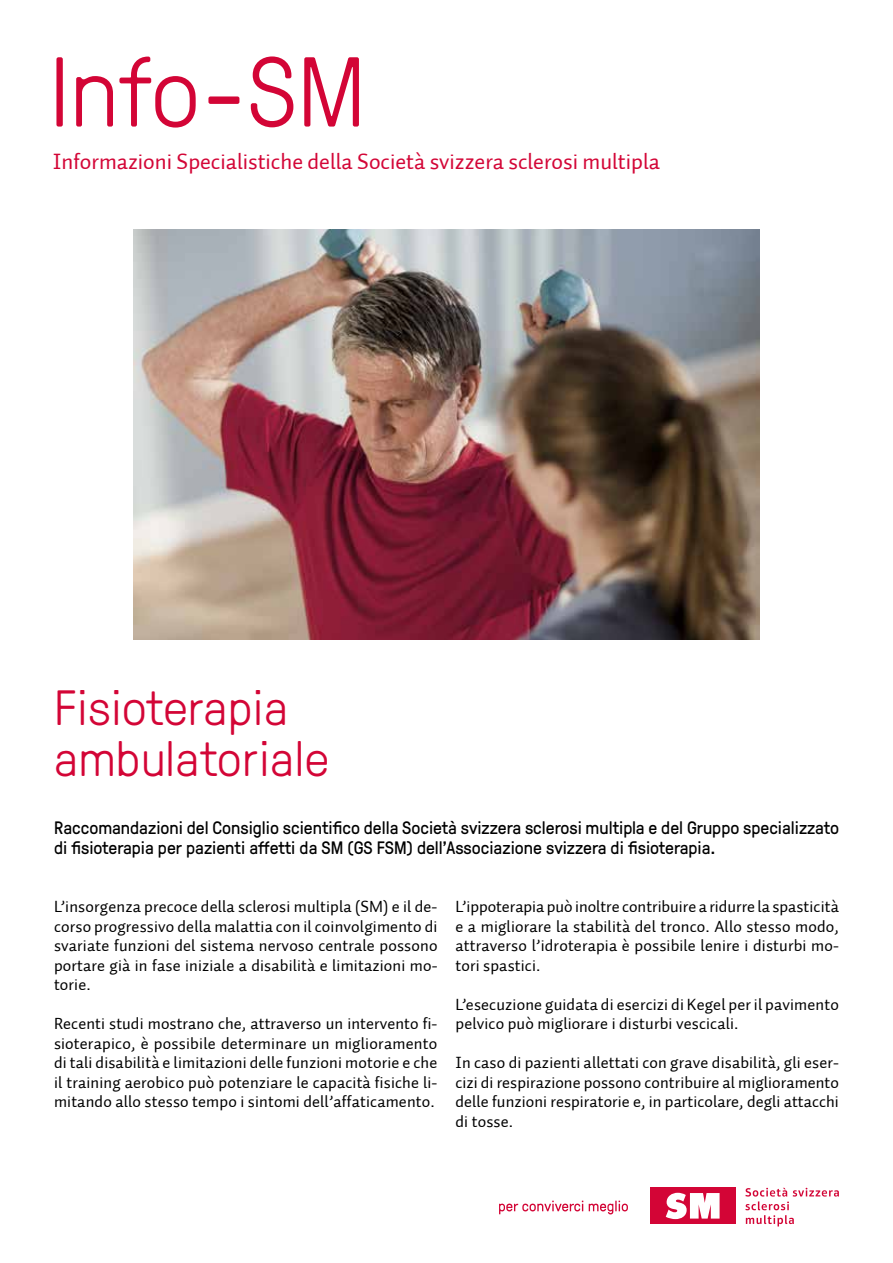
<style>
.page{position:relative;width:893px;height:1263px;background:#fff}
.page>*{position:absolute;margin:0;border:0;box-sizing:border-box;transform-origin:0 0}
.t1{font:300 99px "GT Pressura";letter-spacing:.01em;color:#d30536}
.t2{font:300 49.5px/51px "GT Pressura";letter-spacing:.01em;color:#d30536}
.t3{font:22.5px "Auto 2 Regular LF";color:#d30536}
.t4{font:18px/19.5px "GT Pressura";color:#000}
.t5{font:16.5px/19.5px "Auto 2 Regular LF";letter-spacing:.01em;color:#000;text-align:justify}
</style>
<div class="page">
<div style="left:650px;top:1188px;width:86px;height:36px;background:#d30536"></div>
<svg style="left:666px;top:1193px;width:54px;height:26px"></svg>
<svg style="left:745px;top:1188px;width:94px;height:38px"></svg>
<svg style="left:499px;top:1201px;width:84px;height:13px"></svg>
<svg style="left:589px;top:1201px;width:39px;height:13px"></svg>
<img style="left:134px;top:230px;width:625px;height:409px">
<h1 class="t1" style="left:50px;top:21px;width:317px">Info-SM</h1>
<h3 class="t3" style="left:53px;top:147px;width:609px">Informazioni Specialistiche della Società svizzera sclerosi multipla</h3>
<h2 class="t2" style="left:54px;top:679px;width:276px">Fisioterapia ambulatoriale</h2>
<p class="t4" style="left:54px;top:817px;width:786px">Raccomandazioni del Consiglio scientifico della Società svizzera sclerosi multipla e del Gruppo specializzato di fisioterapia per pazienti affetti da SM (GS FSM) dell’Associazione svizzera di fisioterapia.</p>
<p class="t5" style="left:54px;top:897px;width:385px">L’insorgenza precoce della sclerosi multipla (SM) e il de&shy;corso progressivo della malattia con il coinvolgimento di svariate funzioni del sistema nervoso centrale possono portare già in fase iniziale a disabilità e limitazioni mo&shy;torie.</p>
<p class="t5" style="left:54px;top:1014px;width:385px">Recenti studi mostrano che, attraverso un intervento fi&shy;sioterapico, è possibile determinare un miglioramento di tali disabilità e limitazioni delle funzioni motorie e che il training aerobico può potenziare le capacità fisiche li&shy;mitando allo stesso tempo i sintomi dell’affaticamento.</p>
<p class="t5" style="left:455px;top:897px;width:385px">L’ippoterapia può inoltre contribuire a ridurre la spasticità e a migliorare la stabilità del tronco. Allo stesso modo, attraverso l’idroterapia è possibile lenire i disturbi mo&shy;tori spastici.</p>
<p class="t5" style="left:455px;top:995px;width:385px">L’esecuzione guidata di esercizi di Kegel per il pavimento pelvico può migliorare i disturbi vescicali.</p>
<p class="t5" style="left:455px;top:1053px;width:385px">In caso di pazienti allettati con grave disabilità, gli eser&shy;cizi di respirazione possono contribuire al miglioramento delle funzioni respiratorie e, in particolare, degli attacchi di tosse.</p>
</div>
